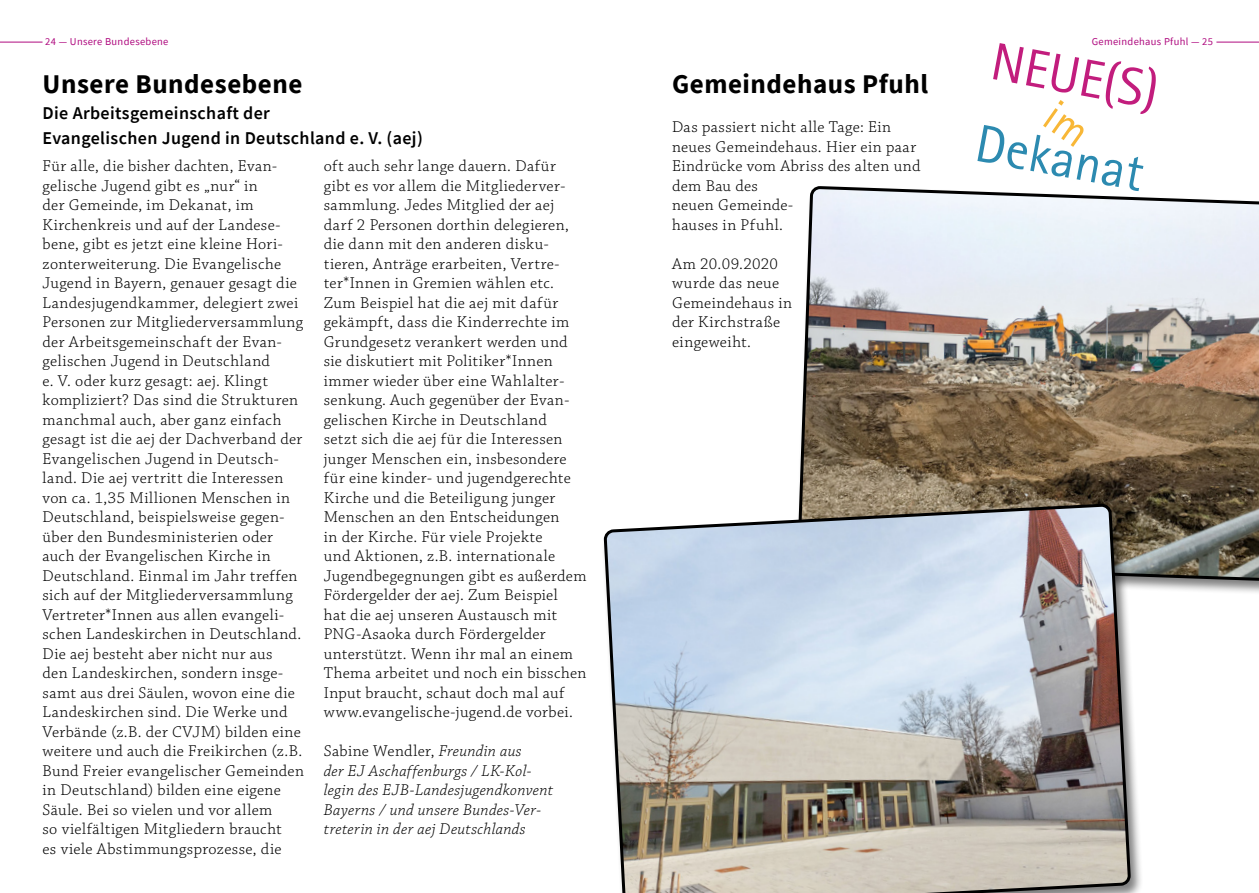
<style>
.page{position:relative;width:1259px;height:893px;background:#fff}
.page>*{position:absolute;margin:0;border:0;box-sizing:border-box;transform-origin:0 0}
.t1{font:52.95px "Agfa Rotis Sans Serif";color:#c21d7d}
.t2{font:52.95px "Agfa Rotis Sans Serif";color:#2c8ab0}
.Headline{font:700 27px "Source Sans Pro";letter-spacing:.02em;color:#000}
.Headline_small{font:600 18px/25.5px "Source Sans Pro";letter-spacing:.02em;color:#000}
.MainTextBasic{font:300 16.5px/19.5px "Chaparral Pro";letter-spacing:.025em;color:#000}
.MainTextBasic-2{font:italic 300 16.5px/19.5px "Chaparral Pro";letter-spacing:.02em;color:#000}
.t3{font:10.5px "Source Sans Pro";letter-spacing:.03em;color:#af0a7f}
.s1{font-style:normal}
</style>
<div class="page">
<img style="left:799px;top:186px;width:460px;height:398px">
<hr style="left:0;top:42px;width:43px;height:1px;background:#af0a7f">
<hr style="left:1216px;top:42px;width:43px;height:1px;background:#af0a7f">
<div style="left:601px;top:503px;width:542px;height:390px;background:#000;opacity:.5"></div>
<img style="left:605px;top:505px;width:524px;height:388px">
<p class="t3" style="left:45px;top:35px;width:125px">24 — Unsere Bundesebene</p>
<p class="t3" style="left:1091px;top:35px;width:123px">Gemeindehaus Pfuhl — 25</p>
<p class="t1" style="left:998px;top:29px;width:170px;rotate:11deg">NEUE(S)</p>
<p class="t2" style="left:982px;top:111px;width:171px;rotate:11deg">Dekanat</p>
<p class="Headline" style="left:672px;top:66px;width:257px">Gemeindehaus Pfuhl</p>
<p class="Headline" style="left:43px;top:66px;width:261px">Unsere Bundesebene</p>
<p class="Headline_small" style="left:43px;top:100px;width:382px">Die Arbeitsgemeinschaft der<br>Evangelischen Jugend in Deutschland e. V. (aej)</p>
<p class="MainTextBasic" style="left:672px;top:118px;width:250px">Das passiert nicht alle Tage: Ein neues Gemeindehaus. Hier ein paar<br>Eindrücke vom Abriss des alten und dem Bau des<br>neuen Gemeinde-<br>hauses in Pfuhl.</p>
<p class="MainTextBasic" style="left:672px;top:254px;width:122px">Am 20.09.2020 wurde das neue<br>Gemeindehaus in der Kirchstraße eingeweiht.</p>
<p class="MainTextBasic" style="left:43px;top:157px;width:263px">Für alle, die bisher dachten, Evan&shy;gelische Jugend gibt es „nur“ in<br>der Gemeinde, im Dekanat, im Kirchenkreis und auf der Landese&shy;bene, gibt es jetzt eine kleine Hori&shy;zonterweiterung. Die Evangelische Jugend in Bayern, genauer gesagt die Landesjugendkammer, delegiert zwei Personen zur Mitgliederversammlung der Arbeitsgemeinschaft der Evan&shy;gelischen Jugend in Deutschland<br>e. V. oder kurz gesagt: aej. Klingt kompliziert? Das sind die Strukturen manchmal auch, aber ganz einfach gesagt ist die aej der Dachverband der Evangelischen Jugend in Deutsch&shy;land. Die aej vertritt die Interessen von ca. 1,35 Millionen Menschen in Deutschland, beispielsweise gegen&shy;über den Bundesministerien oder auch der Evangelischen Kirche in Deutschland. Einmal im Jahr treffen sich auf der Mitgliederversammlung Vertreter*Innen aus allen evangeli&shy;schen Landeskirchen in Deutschland.<br>Die aej besteht aber nicht nur aus<br>den Landeskirchen, sondern insge&shy;samt aus drei Säulen, wovon eine die Landeskirchen sind. Die Werke und Verbände (z.B. der CVJM) bilden eine weitere und auch die Freikirchen (z.B.<br>Bund Freier evangelischer Gemeinden in Deutschland) bilden eine eigene Säule. Bei so vielen und vor allem<br>so vielfältigen Mitgliedern braucht<br>es viele Abstimmungsprozesse, die</p>
<p class="MainTextBasic" style="left:324px;top:157px;width:264px">oft auch sehr lange dauern. Dafür gibt es vor allem die Mitgliederver&shy;sammlung. Jedes Mitglied der aej darf 2 Personen dorthin delegieren, die dann mit den anderen disku&shy;tieren, Anträge erarbeiten, Vertre&shy;ter*Innen in Gremien wählen etc.<br>Zum Beispiel hat die aej mit dafür gekämpft, dass die Kinderrechte im Grundgesetz verankert werden und sie diskutiert mit Politiker*Innen immer wieder über eine Wahlalter&shy;senkung. Auch gegenüber der Evan&shy;gelischen Kirche in Deutschland<br>setzt sich die aej für die Interessen junger Menschen ein, insbesondere für eine kinder- und jugendgerechte Kirche und die Beteiligung junger Menschen an den Entscheidungen<br>in der Kirche. Für viele Projekte<br>und Aktionen, z.B. internationale Jugendbegegnungen gibt es außerdem Fördergelder der aej. Zum Beispiel<br>hat die aej unseren Austausch mit PNG-Asaoka durch Fördergelder unterstützt. Wenn ihr mal an einem Thema arbeitet und noch ein bisschen Input braucht, schaut doch mal auf www.evangelische-jugend.de vorbei.</p>
<p class="MainTextBasic-2" style="left:324px;top:742px;width:231px"><span class="s1">Sabine Wendler,</span> Freundin aus<br>der EJ Aschaffenburgs / LK-Kol&shy;legin des EJB-Landesjugendkonvent<br>Bayerns / und unsere Bundes-Ver&shy;treterin in der aej Deutschlands</p>
</div>
